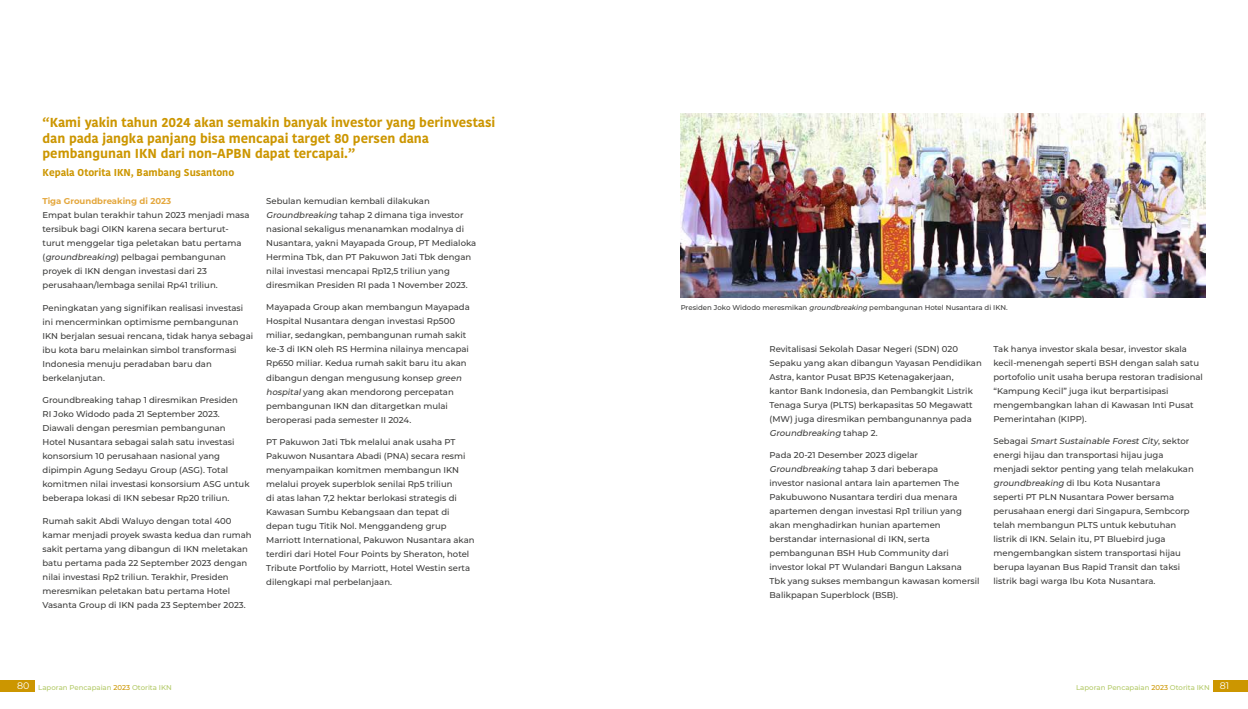
<style>
.page{position:relative;width:1248px;height:709px;background:#fff}
.page>*{position:absolute;margin:0;border:0;box-sizing:border-box;transform-origin:0 0}
.t1{font:700 13px/15.6px "Kohinoor Devanagari";color:#cc9600}
.t2{font:700 10px "Kohinoor Devanagari";color:#cc9600}
.t3{font:500 8.5px/14px "Montserrat";color:#3c3c3b}
.t4{font:700 8.5px "Montserrat";color:#e4a73d}
.t5{font:500 7px "Montserrat";color:#3c3c3b}
.t6{font:500 7px "Montserrat";color:#b2c966}
.s1{font-style:italic}
.s2{font-weight:400;font-size:9.5px;color:#fff}
.s3{color:#cc9600}
</style>
<div class="page">
<img style="left:680px;top:113px;width:525px;height:184px">
<div style="left:0;top:680px;width:34px;height:12px;background:#cc9600"></div>
<div style="left:1213px;top:680px;width:34px;height:12px;background:#cc9600"></div>
<h1 class="t1" style="left:43px;top:114px;width:454px">“Kami yakin tahun 2024 akan semakin banyak investor yang berinvestasi dan pada jangka panjang bisa mencapai target 80 persen dana pembangunan IKN dari non-APBN dapat tercapai.”</h1>
<p class="t2" style="left:43px;top:163px;width:193px">Kepala Otorita IKN, Bambang Susantono</p>
<p class="t4" style="left:43px;top:195px;width:130px">Tiga Groundbreaking di 2023</p>
<p class="t3" style="left:43px;top:208px;width:208px">Empat bulan terakhir tahun 2023 menjadi masa tersibuk bagi OIKN karena secara berturut&shy;turut menggelar tiga peletakan batu pertama (<span class="s1">groundbreaking</span>) pelbagai pembangunan proyek di IKN dengan investasi dari 23 perusahaan/lembaga senilai Rp41 triliun.</p>
<p class="t3" style="left:43px;top:300px;width:212px">Peningkatan yang signifikan realisasi investasi ini mencerminkan optimisme pembangunan IKN berjalan sesuai rencana, tidak hanya sebagai ibu kota baru melainkan simbol transformasi Indonesia menuju peradaban baru dan berkelanjutan.</p>
<p class="t3" style="left:43px;top:393px;width:208px">Groundbreaking tahap 1 diresmikan Presiden<br>RI Joko Widodo pada 21 September 2023.<br>Diawali dengan peresmian pembangunan Hotel Nusantara sebagai salah satu investasi konsorsium 10 perusahaan nasional yang dipimpin Agung Sedayu Group (ASG). Total komitmen nilai investasi konsorsium ASG untuk beberapa lokasi di IKN sebesar Rp20 triliun.</p>
<p class="t3" style="left:43px;top:513px;width:210px">Rumah sakit Abdi Waluyo dengan total 400 kamar menjadi proyek swasta kedua dan rumah sakit pertama yang dibangun di IKN meletakan batu pertama pada 22 September 2023 dengan nilai investasi Rp2 triliun. Terakhir, Presiden meresmikan peletakan batu pertama Hotel Vasanta Group di IKN pada 23 September 2023.</p>
<p class="t3" style="left:266px;top:193px;width:211px">Sebulan kemudian kembali dilakukan <span class="s1">Groundbreaking</span> tahap 2 dimana tiga investor nasional sekaligus menanamkan modalnya di Nusantara, yakni Mayapada Group, PT Medialoka Hermina Tbk, dan PT Pakuwon Jati Tbk dengan nilai investasi mencapai Rp12,5 triliun yang diresmikan Presiden RI pada 1 November 2023.</p>
<p class="t3" style="left:266px;top:300px;width:205px">Mayapada Group akan membangun Mayapada Hospital Nusantara dengan investasi Rp500 miliar, sedangkan, pembangunan rumah sakit ke-3 di IKN oleh RS Hermina nilainya mencapai Rp650 miliar. Kedua rumah sakit baru itu akan dibangun dengan mengusung konsep <span class="s1">green hospital</span>yang akan mendorong percepatan pembangunan IKN dan ditargetkan mulai beroperasi pada semester II 2024.</p>
<p class="t3" style="left:266px;top:434px;width:210px">PT Pakuwon Jati Tbk melalui anak usaha PT Pakuwon Nusantara Abadi (PNA) secara resmi menyampaikan komitmen membangun IKN melalui proyek superblok senilai Rp5 triliun<br>di atas lahan 7,2 hektar berlokasi strategis di Kawasan Sumbu Kebangsaan dan tepat di depan tugu Titik Nol. Menggandeng grup Marriott International, Pakuwon Nusantara akan terdiri dari Hotel Four Points by Sheraton, hotel Tribute Portfolio by Marriott, Hotel Westin serta dilengkapi mal perbelanjaan.</p>
<p class="t5" style="left:680px;top:303px;width:328px">Presiden Joko Widodo meresmikan <span class="s1">groundbreaking</span> pembangunan Hotel Nusantara di IKN.</p>
<p class="t3" style="left:769px;top:341px;width:214px">Revitalisasi Sekolah Dasar Negeri (SDN) 020<br>Sepaku yang akan dibangun Yayasan Pendidikan Astra, kantor Pusat BPJS Ketenagakerjaan, kantor Bank Indonesia, dan Pembangkit Listrik Tenaga Surya (PLTS) berkapasitas 50 Megawatt (MW) juga diresmikan pembangunannya pada <span class="s1">Groundbreaking</span> t a h a p 2 .</p>
<p class="t3" style="left:769px;top:448px;width:211px">Pada 20-21 Desember 2023 digelar <span class="s1">Groundbreaking</span> tahap 3 dari beberapa<br>investor nasional antara lain apartemen The Pakubuwono Nusantara terdiri dua menara apartemen dengan investasi Rp1 triliun yang akan menghadirkan hunian apartemen berstandar internasional di IKN, serta pembangunan BSH Hub Community dari investor lokal PT Wulandari Bangun Laksana Tbk yang sukses membangun kawasan komersil Balikpapan Superblock (BSB).</p>
<p class="t3" style="left:993px;top:341px;width:211px">Tak hanya investor skala besar, investor skala kecil-menengah seperti BSH dengan salah satu portofolio unit usaha berupa restoran tradisional “Kampung Kecil” juga ikut berpartisipasi mengembangkan lahan di Kawasan Inti Pusat Pemerintahan (KIPP).</p>
<p class="t3" style="left:993px;top:434px;width:202px">S e b a g a i <span class="s1">SmartSustainable ForestCity</span>, s e kto r energi hijau dan transportasi hijau juga menjadi sektor penting yang telah melakukan <span class="s1">groundbreaking</span> di Ibu Kota Nusantara<br>seperti PT PLN Nusantara Power bersama perusahaan energi dari Singapura, Sembcorp telah membangun PLTS untuk kebutuhan listrik di IKN. Selain itu, PT Bluebird juga mengembangkan sistem transportasi hijau berupa layanan Bus Rapid Transit dan taksi listrik bagi warga Ibu Kota Nusantara.</p>
<p class="t6" style="left:17px;top:682px;width:156px"><span class="s2">80</span> Laporan Pencapaian <span class="s3">2023</span> Otorita IKN</p>
<p class="t6" style="left:1075px;top:682px;width:155px">Laporan Pencapaian <span class="s3">2023</span> Otorita IKN <span class="s2">81</span></p>
</div>
